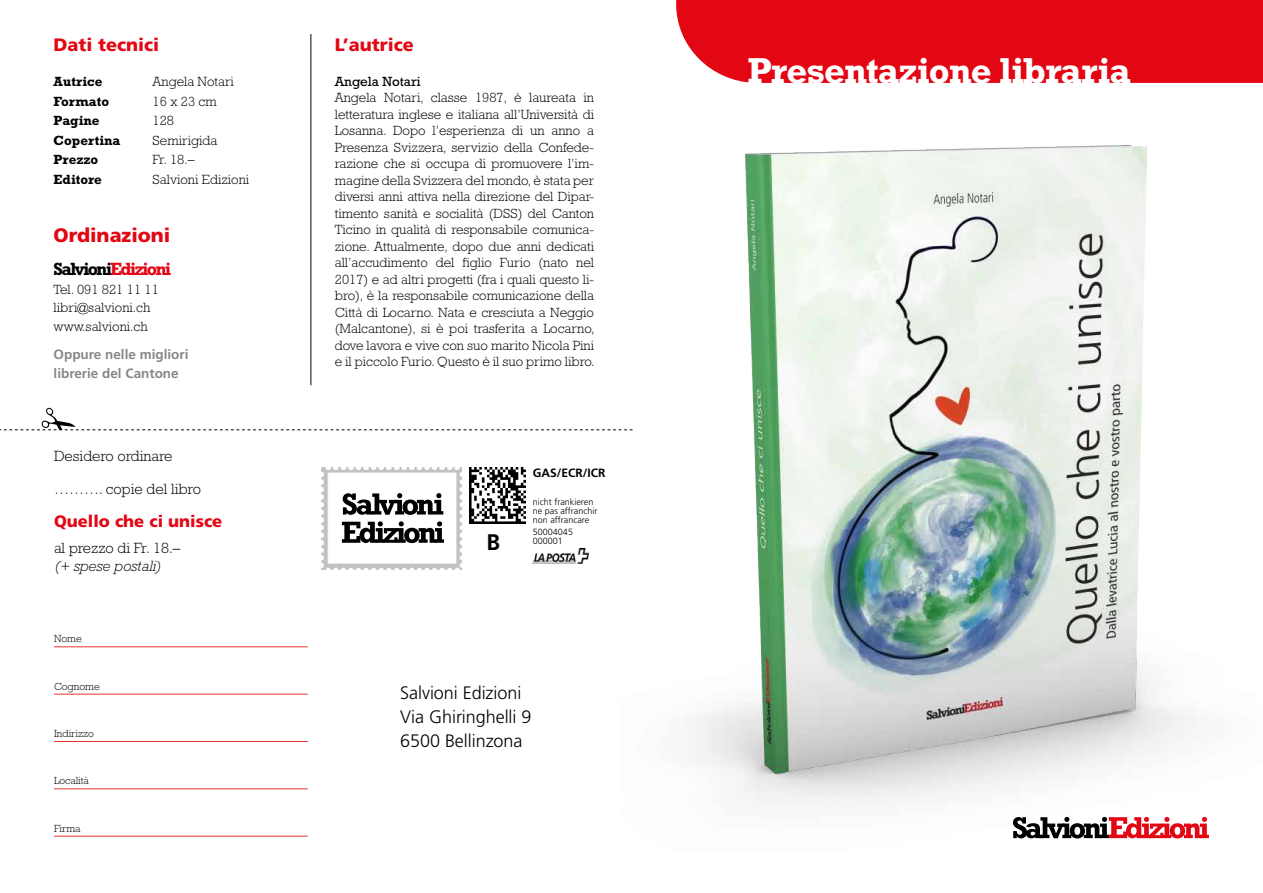
<style>
.page{position:relative;width:1263px;height:893px;background:#fff}
.page>*{position:absolute;margin:0;border:0;box-sizing:border-box;transform-origin:0 0}
.t1{font:700 36.6px "Rockwell Std";letter-spacing:-.025em;color:#fff}
.t2{font:700 22.5px "Frutiger";color:#000}
.t3{font:900 19.5px "Frutiger LT Std";color:#e30613}
.t4{font:300 18px/24px "Frutiger LT Std";letter-spacing:-.005em;color:#000}
.t5{font:900 18px "Frutiger LT Std";color:#e30613}
.t6{font:700 18px "Rockwell Std";letter-spacing:-.1em;color:#000}
.t7{font:900 16.5px "Frutiger LT Std";color:#e30613}
.t8{font:300 15px "Rockwell Std";color:#000}
.t9{font:italic 300 15px "Rockwell Std";color:#000}
.t10{font:300 13.5px/16.5px "Rockwell Std";color:#000}
.t11{font:700 13.5px "Rockwell Std";color:#000}
.t12{font:700 13.5px/18.8px "Frutiger LT Std";color:#878787}
.t13{font:13.5px "Rockwell Std";color:#000}
.t14{font:700 12px "Frutiger";color:#000}
.t15{font:300 10.5px "Rockwell Std";color:#000}
.t16{font:300 9px/9px "Frutiger";color:#000}
.s1{color:#e30613}
</style>
<div class="page">
<img style="left:621px;top:144px;width:588px;height:695px">
<div style="left:676px;top:0;width:587px;height:83px;background:#e30613"></div>
<svg style="left:1013px;top:817px;width:196px;height:21px"></svg>
<hr style="left:54px;top:647px;width:254px;height:1px;background:#e63329">
<hr style="left:54px;top:694px;width:254px;height:1px;background:#e63329">
<hr style="left:54px;top:741px;width:254px;height:1px;background:#e63329">
<hr style="left:54px;top:789px;width:254px;height:1px;background:#e63329">
<hr style="left:54px;top:836px;width:254px;height:1px;background:#e63329">
<hr style="left:310px;top:34px;width:1px;height:351px;background:#000">
<div style="left:286px;top:432px;width:346px;height:173px;background:#fff"></div>
<img style="left:321px;top:468px;width:141px;height:102px">
<img style="left:470px;top:468px;width:55px;height:55px">
<img style="left:533px;top:549px;width:56px;height:14px">
<svg style="left:343px;top:493px;width:100px;height:22px"></svg>
<svg style="left:342px;top:521px;width:102px;height:22px"></svg>
<svg style="left:0;top:407px;width:632px;height:23px"></svg>
<h3 class="t5" style="left:54px;top:34px;width:107px">Dati tecnici</h3>
<h3 class="t5" style="left:335px;top:34px;width:81px">L’autrice</h3>
<p class="t11" style="left:54px;top:73px;width:51px">Autrice</p>
<p class="t10" style="left:153px;top:73px;width:83px">Angela Notari</p>
<p class="t11" style="left:54px;top:93px;width:57px">Formato</p>
<p class="t10" style="left:153px;top:93px;width:66px">16 x 23 cm</p>
<p class="t11" style="left:54px;top:112px;width:48px">Pagine</p>
<p class="t10" style="left:153px;top:112px;width:23px">128</p>
<p class="t11" style="left:54px;top:132px;width:68px">Copertina</p>
<p class="t10" style="left:153px;top:132px;width:66px">Semirigida</p>
<p class="t11" style="left:54px;top:151px;width:46px">Prezzo</p>
<p class="t10" style="left:153px;top:151px;width:43px">Fr. 18.–</p>
<p class="t11" style="left:54px;top:171px;width:50px">Editore</p>
<p class="t10" style="left:153px;top:171px;width:98px">Salvioni Edizioni</p>
<h3 class="t3" style="left:54px;top:223px;width:118px">Ordinazioni</h3>
<h3 class="t6" style="left:54px;top:258px;width:119px">Salvioni<span class="s1">Edizioni</span></h3>
<p class="t10" style="left:54px;top:280px;width:107px;line-height:18.8px">Tel. 091 821 11 11 libri@salvioni.ch www.salvioni.ch</p>
<p class="t12" style="left:54px;top:345px;width:136px">Oppure nelle migliori librerie del Cantone</p>
<p class="t8" style="left:54px;top:447px;width:120px">Desidero ordinare</p>
<p class="t8" style="left:54px;top:481px;width:148px">………. copie del libro</p>
<p class="t7" style="left:54px;top:511px;width:170px">Quello che ci unisce</p>
<p class="t8" style="left:54px;top:539px;width:128px">al prezzo di Fr. 18.–</p>
<p class="t9" style="left:54px;top:557px;width:109px">(+ spese postali)</p>
<p class="t15" style="left:54px;top:633px;width:29px">Nome</p>
<p class="t15" style="left:54px;top:680px;width:47px">Cognome</p>
<p class="t15" style="left:54px;top:728px;width:41px">Indirizzo</p>
<p class="t15" style="left:54px;top:775px;width:36px">Località</p>
<p class="t15" style="left:54px;top:822px;width:28px">Firma</p>
<p class="t13" style="left:335px;top:73px;width:88px">Angela Notari</p>
<p class="t10" style="left:335px;top:89px;width:261px;text-align:justify">Angela Notari, classe 1987, è laureata in letteratura inglese e italiana all’Università di Losanna. Dopo l’esperienza di un anno a Presenza Svizzera, servizio della Confede&shy;razione che si occupa di promuovere l’im&shy;magine della Svizzera del mondo, è stata per diversi anni attiva nella direzione del Dipar&shy;timento sanità e socialità (DSS) del Canton Ticino in qualità di responsabile comunica&shy;zione. Attualmente, dopo due anni dedicati all’accudimento del figlio Furio (nato nel 2017) e ad altri progetti (fra i quali questo li&shy;bro), è la responsabile comunicazione della Città di Locarno. Nata e cresciuta a Neggio (Malcantone), si è poi trasferita a Locarno, dove lavora e vive con suo marito Nicola Pini e il piccolo Furio. Questo è il suo primo libro.</p>
<h2 class="t2" style="left:486px;top:529px;width:15px">B</h2>
<p class="t14" style="left:533px;top:465px;width:74px">GAS/ECR/ICR</p>
<p class="t16" style="left:533px;top:498px;width:66px">nicht frankieren ne pas affranchir non affrancare</p>
<p class="t16" style="left:533px;top:528px;width:42px">50004045<br>000001</p>
<h3 class="t4" style="left:400px;top:681px;width:133px">Salvioni Edizioni<br>Via Ghiringhelli 9<br>6500 Bellinzona</h3>
<h1 class="t1" style="left:747px;top:49px;width:385px">Presentazione libraria</h1>
</div>
